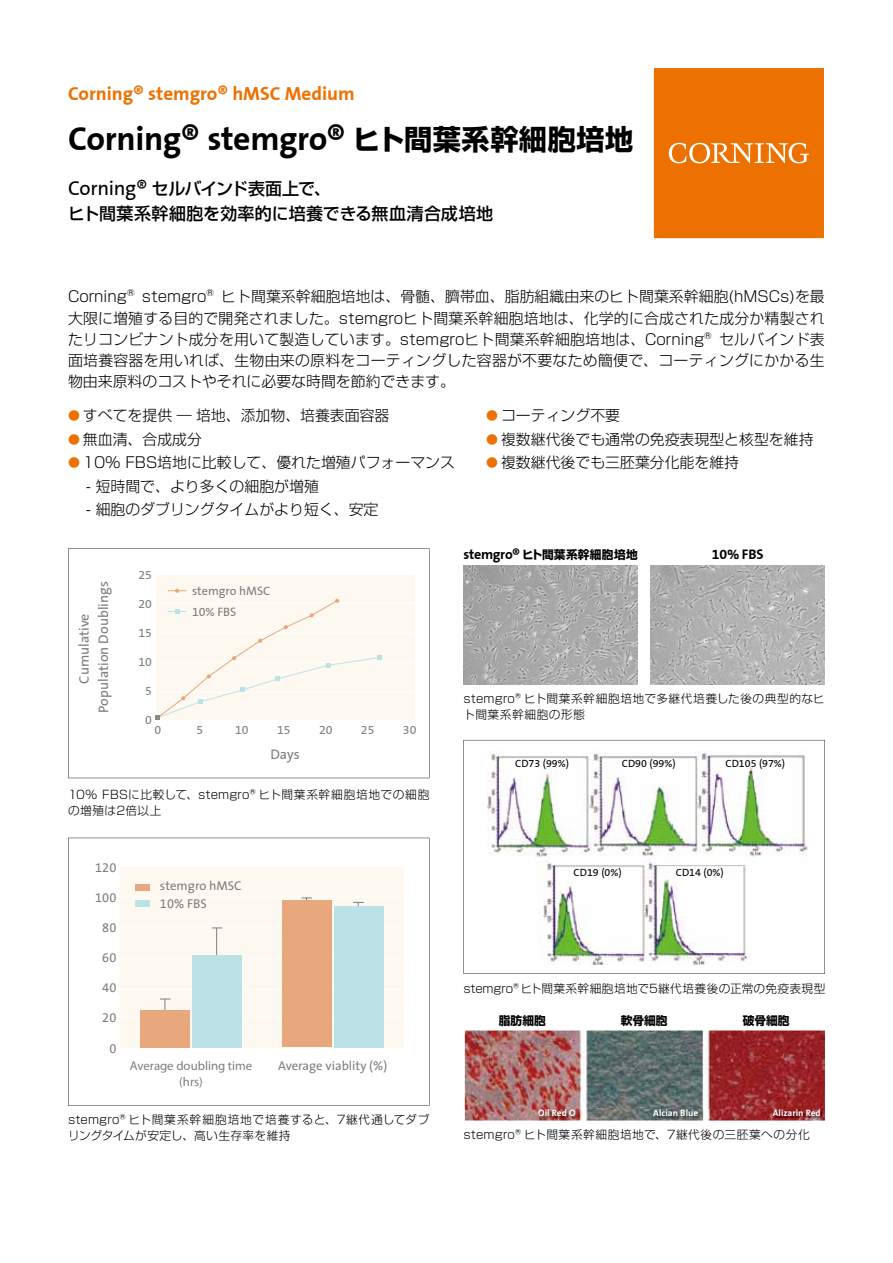
<style>
.page{position:relative;width:893px;height:1263px;background:#fff}
.page>*{position:absolute;margin:0;border:0;box-sizing:border-box;transform-origin:0 0}
.t1{font:700 33.75px "Corning Sans";letter-spacing:-.015em;color:#000}
.t2{font:700 19.2px "Corning Sans";color:#ed7100}
.t3{font:500 16.95px/25.5px "Shin Go Pro";color:#000}
.t4{font:300 14.85px/21.3px "Shin Go Pro";color:#000;text-align:justify}
.t5{font:14.1px/19.4px "Corning Sans";color:#7d7d7d;text-align:center}
.t6{font:700 14.1px "Corning Sans";color:#000}
.t7{font:12.75px/18.3px "The Sans";color:#7d7d7d}
.t8{font:12.75px "The Sans Caps";color:#7d7d7d}
.t9{font:12.75px "The Sans Expert";color:#7d7d7d}
.t10{font:12.3px/21px "Corning Sans";color:#7d7d7d}
.t11{font:300 11.7px/15.9px "Shin Go Pro";letter-spacing:.03em;color:#000}
.t12{font:700 11.7px "Shin Go Pro";letter-spacing:.025em;color:#000}
.t13{font:700 11.7px "Shin Go Pro";color:#000}
.t14{font:10.65px "Corning Sans";color:#000}
.t15{font:700 9.3px "Corning Sans";color:#fff}
.s1{font-family:"Shin Go Pro";font-size:28.2px}
.s2{font-family:"Corning Sans";font-weight:400;font-size:20.4px}
.s3{font-size:11.85px;color:#ed7100}
.s4{font-family:"The Sans Expert"}
.s5{font-family:"Corning Sans";font-size:14.1px}
.s6{font-family:"Shin Go Pro";font-size:11.7px}
</style>
<div class="page">
<div style="left:654px;top:68px;width:170px;height:170px;background:#ed7100"></div>
<svg style="left:68px;top:549px;width:361px;height:229px"></svg>
<svg style="left:68px;top:838px;width:361px;height:268px"></svg>
<img style="left:465px;top:1030px;width:360px;height:90px">
<img style="left:539px;top:1110px;width:284px;height:9px">
<img style="left:463px;top:566px;width:175px;height:119px">
<img style="left:651px;top:566px;width:174px;height:119px">
<svg style="left:463px;top:740px;width:362px;height:234px"></svg>
<p class="t2" style="left:68px;top:82px;width:288px">Corning® stemgro® hMSC Medium</p>
<h1 class="t1" style="left:68px;top:119px;width:567px">Corning® stemgro® <span class="s1">ヒト間葉系幹細胞培地</span></h1>
<p class="t3" style="left:68px;top:173px;width:426px"><span class="s2">Corning®</span> セルバインド表面上で、<br>ヒト間葉系幹細胞を効率的に培養できる無血清合成培地</p>
<p class="t4" style="left:68px;top:284px;width:758px">Corning®stemgro®ヒト間葉系幹細胞培地は、骨髄、臍帯血、脂肪組織由来のヒト間葉系幹細胞(hMSCs)を最大限に増殖する目的で開発されました。stemgroヒト間葉系幹細胞培地は、化学的に合成された成分か精製されたリコンビナント成分を用いて製造しています。stemgroヒト間葉系幹細胞培地は、Corning®セルバインド表面培養容器を用いれば、生物由来の原料をコーティングした容器が不要なため簡便で、コーティングにかかる生物由来原料のコストやそれに必要な時間を節約できます。</p>
<p class="t4" style="left:68px;top:403px;width:323px"><span class="s3">●</span> すべてを提供 ― 培地、添加物、培養表面容器</p>
<p class="t4" style="left:68px;top:427px;width:135px"><span class="s3">●</span> 無血清、合成成分</p>
<p class="t4" style="left:68px;top:450px;width:388px"><span class="s3">●</span> 10% FBS培地に比較して、優れた増殖パフォーマンス</p>
<p class="t4" style="left:86px;top:473px;width:234px">- 短時間で、より多くの細胞が増殖</p>
<p class="t4" style="left:86px;top:497px;width:294px">- 細胞のダブリングタイムがより短く、安定</p>
<p class="t4" style="left:486px;top:403px;width:135px"><span class="s3">●</span> コーティング不要</p>
<p class="t4" style="left:486px;top:427px;width:329px"><span class="s3">●</span> 複数継代後でも通常の免疫表現型と核型を維持</p>
<p class="t4" style="left:486px;top:450px;width:254px"><span class="s3">●</span> 複数継代後でも三胚葉分化能を維持</p>
<p class="t5" style="left:74px;top:712px;width:133px;rotate:-90deg">Cumulative<br>Population Doublings</p>
<p class="t10" style="left:138px;top:564px;width:15px">25</p>
<p class="t10" style="left:138px;top:593px;width:15px">20</p>
<p class="t10" style="left:138px;top:622px;width:15px">15</p>
<p class="t10" style="left:138px;top:651px;width:15px">10</p>
<p class="t10" style="left:145px;top:680px;width:8px">5</p>
<p class="t10" style="left:145px;top:709px;width:8px">0</p>
<p class="t10" style="left:192px;top:580px;width:80px">stemgro hMSC<br>10% FBS</p>
<p class="t10" style="left:155px;top:720px;width:8px">0</p>
<p class="t10" style="left:196px;top:720px;width:8px">5</p>
<p class="t10" style="left:235px;top:720px;width:15px">10</p>
<p class="t10" style="left:277px;top:720px;width:15px">15</p>
<p class="t10" style="left:319px;top:720px;width:15px">20</p>
<p class="t10" style="left:361px;top:720px;width:15px">25</p>
<p class="t10" style="left:403px;top:720px;width:15px">30</p>
<p class="t5" style="left:270px;top:745px;width:31px">Days</p>
<p class="t11" style="left:68px;top:785px;width:363px">10% FBSに比較して、stemgro®ヒト間葉系幹細胞培地での細胞の増殖は2倍以上</p>
<p class="t9" style="left:95px;top:857px;width:23px">120</p>
<p class="t9" style="left:95px;top:887px;width:23px">100</p>
<p class="t9" style="left:102px;top:917px;width:16px">80</p>
<p class="t9" style="left:102px;top:947px;width:16px">60</p>
<p class="t9" style="left:102px;top:977px;width:16px">40</p>
<p class="t9" style="left:102px;top:1007px;width:16px">20</p>
<p class="t9" style="left:109px;top:1038px;width:9px">0</p>
<p class="t7" style="left:160px;top:876px;width:83px">stemgro hMSC<br><span class="s4">10</span>% FBS</p>
<p class="t8" style="left:130px;top:1058px;width:124px">Average doubling time</p>
<p class="t7" style="left:278px;top:1056px;width:111px">Average viablity (%)</p>
<p class="t8" style="left:179px;top:1074px;width:25px">(hrs)</p>
<p class="t11" style="left:68px;top:1110px;width:363px">stemgro®ヒト間葉系幹細胞培地で培養すると、7継代通してダブリングタイムが安定し、高い生存率を維持</p>
<p class="t12" style="left:463px;top:545px;width:176px"><span class="s5">stemgro®</span> ヒト間葉系幹細胞培地</p>
<p class="t6" style="left:712px;top:546px;width:53px">10<span class="s6">％</span> FBS</p>
<p class="t11" style="left:463px;top:690px;width:363px">stemgro®ヒト間葉系幹細胞培地で多継代培養した後の典型的なヒト間葉系幹細胞の形態</p>
<p class="t14" style="left:515px;top:757px;width:55px">CD73 (99%)</p>
<p class="t14" style="left:622px;top:757px;width:55px">CD90 (99%)</p>
<p class="t14" style="left:725px;top:757px;width:61px">CD105 (97%)</p>
<p class="t14" style="left:574px;top:866px;width:50px">CD19 (0%)</p>
<p class="t14" style="left:676px;top:866px;width:50px">CD14 (0%)</p>
<p class="t11" style="left:463px;top:979px;width:364px">stemgro®ヒト間葉系幹細胞培地で5継代培養後の正常の免疫表現型</p>
<p class="t13" style="left:499px;top:1011px;width:48px">脂肪細胞</p>
<p class="t13" style="left:621px;top:1011px;width:48px">軟骨細胞</p>
<p class="t13" style="left:743px;top:1011px;width:48px">破骨細胞</p>
<p class="t15" style="left:538px;top:1108px;width:39px">Oil Red O</p>
<p class="t15" style="left:653px;top:1108px;width:46px">Alcian Blue</p>
<p class="t15" style="left:773px;top:1108px;width:49px">Alizarin Red</p>
<p class="t11" style="left:463px;top:1125px;width:348px">stemgro®ヒト間葉系幹細胞培地で、7継代後の三胚葉への分化</p>
</div>
